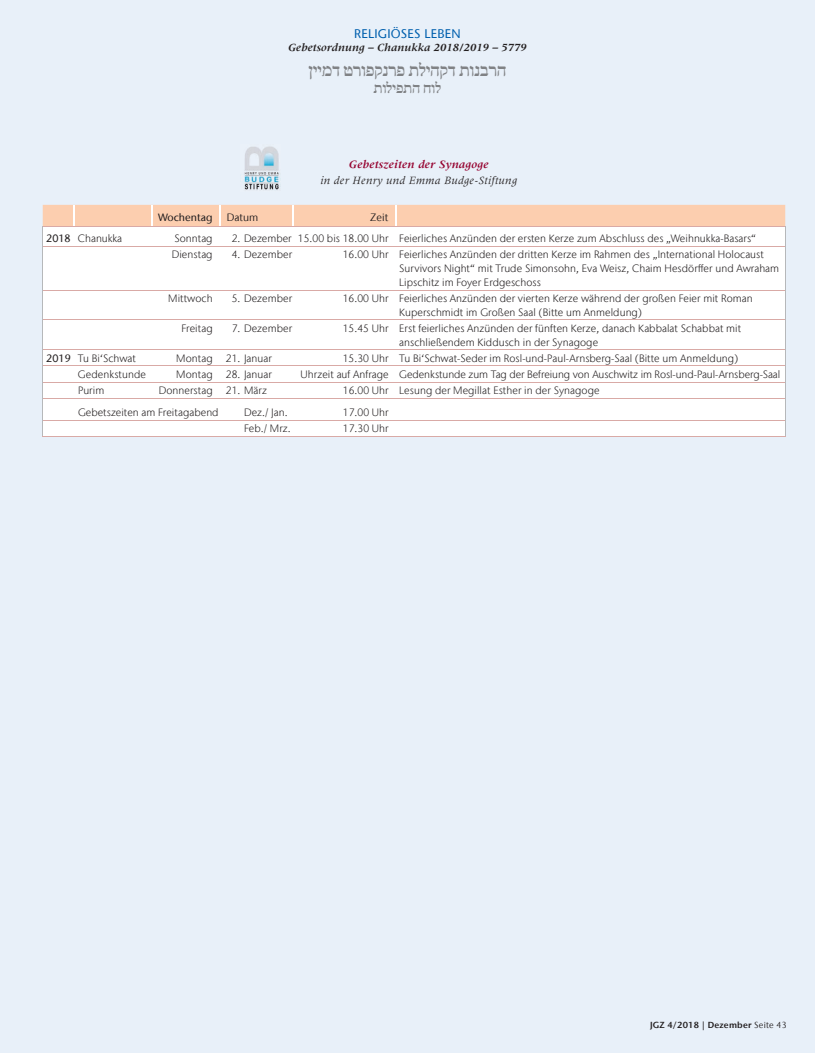
<style>
.page{position:relative;width:815px;height:1053px;background:#fff}
.page>*{position:absolute;margin:0;border:0;box-sizing:border-box;transform-origin:0 0}
.t1{font:16.25px "Drugulin EF Bold Hd";letter-spacing:-.02em;color:#808285}
.t2{font:13.75px "Drugulin EF Bold Hd";letter-spacing:-.015em;color:#808285}
.t3{font:500 12.5px "Stone Sans IIITC Com";letter-spacing:.02em;color:#0160ae}
.t4{font:italic 11.5px "Meridien";letter-spacing:.025em;color:#231f20}
.t5{font:italic 700 11.5px "Meridien";letter-spacing:.02em;color:#960431}
.t6{font:italic 700 11.25px "Meridien";letter-spacing:.01em;color:#231f20}
.t7{font:300 10.62px/13.8px "Stone Sans IIITC Com";letter-spacing:.005em;color:#231f20}
.t8{font:500 10.62px "Stone Sans IIITC Com";color:#231f20}
.t9{font:10.62px "Stone Sans IIITC Com";color:#231f20}
.t10{font:600 8.75px "Stone Sans IIITC Com";letter-spacing:.025em;color:#231f20}
.s1{font-weight:500}
.s2{font-weight:400}
</style>
<div class="page">
<div style="left:0;top:0;width:815px;height:1052px;background:#e8f0f9"></div>
<div style="left:44px;top:247px;width:741px;height:189px;background:#fff"></div>
<hr style="left:43px;top:290px;width:31px;height:1px;background:#d9aaa6">
<hr style="left:74px;top:290px;width:78px;height:1px;background:#d9aaa6">
<hr style="left:152px;top:290px;width:68px;height:1px;background:#d9aaa6">
<svg style="left:220px;top:290px;width:24px;height:1px"></svg>
<hr style="left:244px;top:290px;width:49px;height:1px;background:#d9aaa6">
<hr style="left:293px;top:290px;width:103px;height:1px;background:#d9aaa6">
<hr style="left:396px;top:290px;width:389px;height:1px;background:#d9aaa6">
<hr style="left:43px;top:319px;width:31px;height:1px;background:#d9aaa6">
<hr style="left:74px;top:319px;width:78px;height:1px;background:#d9aaa6">
<hr style="left:152px;top:319px;width:68px;height:1px;background:#d9aaa6">
<svg style="left:220px;top:319px;width:24px;height:1px"></svg>
<hr style="left:244px;top:319px;width:49px;height:1px;background:#d9aaa6">
<hr style="left:293px;top:319px;width:103px;height:1px;background:#d9aaa6">
<hr style="left:396px;top:319px;width:389px;height:1px;background:#d9aaa6">
<hr style="left:43px;top:349px;width:31px;height:1px;background:#d9aaa6">
<hr style="left:74px;top:349px;width:78px;height:1px;background:#d9aaa6">
<hr style="left:152px;top:349px;width:68px;height:1px;background:#d9aaa6">
<svg style="left:220px;top:349px;width:24px;height:1px"></svg>
<hr style="left:244px;top:349px;width:49px;height:1px;background:#d9aaa6">
<hr style="left:293px;top:349px;width:103px;height:1px;background:#d9aaa6">
<hr style="left:396px;top:349px;width:389px;height:1px;background:#d9aaa6">
<hr style="left:43px;top:365px;width:31px;height:1px;background:#d9aaa6">
<hr style="left:74px;top:365px;width:78px;height:1px;background:#d9aaa6">
<hr style="left:152px;top:365px;width:68px;height:1px;background:#d9aaa6">
<svg style="left:220px;top:365px;width:24px;height:1px"></svg>
<hr style="left:244px;top:365px;width:49px;height:1px;background:#d9aaa6">
<hr style="left:293px;top:365px;width:103px;height:1px;background:#d9aaa6">
<hr style="left:396px;top:365px;width:389px;height:1px;background:#d9aaa6">
<hr style="left:43px;top:381px;width:31px;height:1px;background:#d9aaa6">
<hr style="left:74px;top:381px;width:78px;height:1px;background:#d9aaa6">
<hr style="left:152px;top:381px;width:68px;height:1px;background:#d9aaa6">
<svg style="left:220px;top:381px;width:24px;height:1px"></svg>
<hr style="left:244px;top:381px;width:49px;height:1px;background:#d9aaa6">
<hr style="left:293px;top:381px;width:103px;height:1px;background:#d9aaa6">
<hr style="left:396px;top:381px;width:389px;height:1px;background:#d9aaa6">
<svg style="left:43px;top:205px;width:743px;height:42px;background:#fbe2d3"></svg>
<hr style="left:43px;top:246px;width:1px;height:44px;background:#b6b8ba">
<hr style="left:785px;top:246px;width:1px;height:44px;background:#b6b8ba">
<hr style="left:43px;top:290px;width:1px;height:30px;background:#b6b8ba">
<hr style="left:785px;top:290px;width:1px;height:30px;background:#b6b8ba">
<hr style="left:43px;top:320px;width:1px;height:30px;background:#b6b8ba">
<hr style="left:785px;top:320px;width:1px;height:30px;background:#b6b8ba">
<svg style="left:43px;top:350px;width:1px;height:86px"></svg>
<svg style="left:785px;top:350px;width:1px;height:86px"></svg>
<hr style="left:43px;top:398px;width:31px;height:1px;background:#d9aaa6">
<hr style="left:74px;top:398px;width:78px;height:1px;background:#d9aaa6">
<hr style="left:152px;top:398px;width:68px;height:1px;background:#d9aaa6">
<svg style="left:220px;top:398px;width:24px;height:1px"></svg>
<hr style="left:244px;top:398px;width:49px;height:1px;background:#d9aaa6">
<hr style="left:293px;top:398px;width:103px;height:1px;background:#d9aaa6">
<hr style="left:396px;top:398px;width:389px;height:1px;background:#d9aaa6">
<hr style="left:43px;top:420px;width:31px;height:1px;background:#d9aaa6">
<hr style="left:74px;top:420px;width:78px;height:1px;background:#d9aaa6">
<hr style="left:152px;top:420px;width:68px;height:1px;background:#d9aaa6">
<svg style="left:220px;top:420px;width:24px;height:1px"></svg>
<hr style="left:244px;top:420px;width:49px;height:1px;background:#d9aaa6">
<hr style="left:293px;top:420px;width:103px;height:1px;background:#d9aaa6">
<hr style="left:396px;top:420px;width:389px;height:1px;background:#d9aaa6">
<hr style="left:43px;top:436px;width:31px;height:1px;background:#d9aaa6">
<hr style="left:74px;top:436px;width:78px;height:1px;background:#d9aaa6">
<hr style="left:152px;top:436px;width:68px;height:1px;background:#d9aaa6">
<svg style="left:220px;top:436px;width:24px;height:1px"></svg>
<hr style="left:244px;top:436px;width:49px;height:1px;background:#d9aaa6">
<hr style="left:293px;top:436px;width:103px;height:1px;background:#d9aaa6">
<hr style="left:396px;top:436px;width:389px;height:1px;background:#d9aaa6">
<img style="left:244px;top:146px;width:37px;height:44px">
<p class="t3" style="left:354px;top:25px;width:108px">RELIGIÖSES LEBEN</p>
<p class="t6" style="left:288px;top:41px;width:240px">Gebetsordnung – Chanukka 2018/2019 – 5779</p>
<h1 class="t1" style="left:308px;top:62px;width:199px">IHHNS YRUPEBRP ,KHVES ,UBCRV</h1>
<p class="t2" style="left:374px;top:81px;width:69px">,UKHP,V JUK</p>
<p class="t5" style="left:349px;top:158px;width:141px">Gebetszeiten der Synagoge</p>
<p class="t4" style="left:320px;top:174px;width:198px">in der Henry und Emma Budge-Stiftung</p>
<p class="t8" style="left:158px;top:210px;width:56px">Wochentag</p>
<p class="t9" style="left:227px;top:210px;width:33px">Datum</p>
<p class="t9" style="left:370px;top:210px;width:20px">Zeit</p>
<p class="t7" style="left:46px;top:231px;width:77px"><span class="s1">2018</span> Chanukka</p>
<p class="t7" style="left:174px;top:231px;width:40px">Sonntag</p>
<p class="t7" style="left:232px;top:231px;width:526px">2. Dezember 15.00 bis 18.00 Uhr Feierliches Anzünden der ersten Kerze zum Abschluss des „Weihnukka-Basars“</p>
<p class="t7" style="left:172px;top:248px;width:42px">Dienstag</p>
<p class="t7" style="left:232px;top:248px;width:62px">4. Dezember</p>
<p class="t7" style="left:399px;top:248px;width:381px;text-indent:-56px">16.00 Uhr Feierliches Anzünden der dritten Kerze im Rahmen des „International Holocaust<br>Survivors Night“ mit Trude Simonsohn, Eva Weisz, Chaim Hesdörffer und Awraham<br>Lipschitz im Foyer Erdgeschoss</p>
<p class="t7" style="left:168px;top:291px;width:46px">Mittwoch</p>
<p class="t7" style="left:232px;top:291px;width:62px">5. Dezember</p>
<p class="t7" style="left:399px;top:291px;width:355px;text-indent:-56px">16.00 Uhr Feierliches Anzünden der vierten Kerze während der großen Feier mit Roman<br>Kuperschmidt im Großen Saal (Bitte um Anmeldung)</p>
<p class="t7" style="left:182px;top:321px;width:32px">Freitag</p>
<p class="t7" style="left:232px;top:321px;width:62px">7. Dezember</p>
<p class="t7" style="left:399px;top:321px;width:344px;text-indent:-56px">15.45 Uhr Erst feierliches Anzünden der fünften Kerze, danach Kabbalat Schabbat mit anschließendem Kiddusch in der Synagoge</p>
<p class="t7" style="left:46px;top:351px;width:91px"><span class="s1">2019</span> Tu Bi‘Schwat</p>
<p class="t7" style="left:176px;top:351px;width:97px">Montag 21. Januar</p>
<p class="t7" style="left:343px;top:351px;width:397px">15.30 Uhr Tu Bi‘Schwat-Seder im Rosl-und-Paul-Arnsberg-Saal (Bitte um Anmeldung)</p>
<p class="t7" style="left:78px;top:367px;width:69px">Gedenkstunde</p>
<p class="t7" style="left:176px;top:367px;width:97px">Montag 28. Januar</p>
<p class="t7" style="left:301px;top:367px;width:481px">Uhrzeit auf Anfrage Gedenkstunde zum Tag der Befreiung von Auschwitz im Rosl-und-Paul-Arnsberg-Saal</p>
<p class="t7" style="left:78px;top:383px;width:28px">Purim</p>
<p class="t7" style="left:159px;top:383px;width:110px">Donnerstag 21. März</p>
<p class="t7" style="left:343px;top:383px;width:258px">16.00 Uhr Lesung der Megillat Esther in der Synagoge</p>
<p class="t7" style="left:78px;top:405px;width:142px">Gebetszeiten am Freitagabend</p>
<p class="t7" style="left:244px;top:405px;width:45px">Dez./ Jan.</p>
<p class="t7" style="left:343px;top:405px;width:47px">17.00 Uhr</p>
<p class="t7" style="left:244px;top:421px;width:48px">Feb./ Mrz.</p>
<p class="t7" style="left:343px;top:421px;width:47px">17.30 Uhr</p>
<p class="t10" style="left:650px;top:1019px;width:138px">JGZ 4/2018 | Dezember <span class="s2">Seite 43</span></p>
</div>
